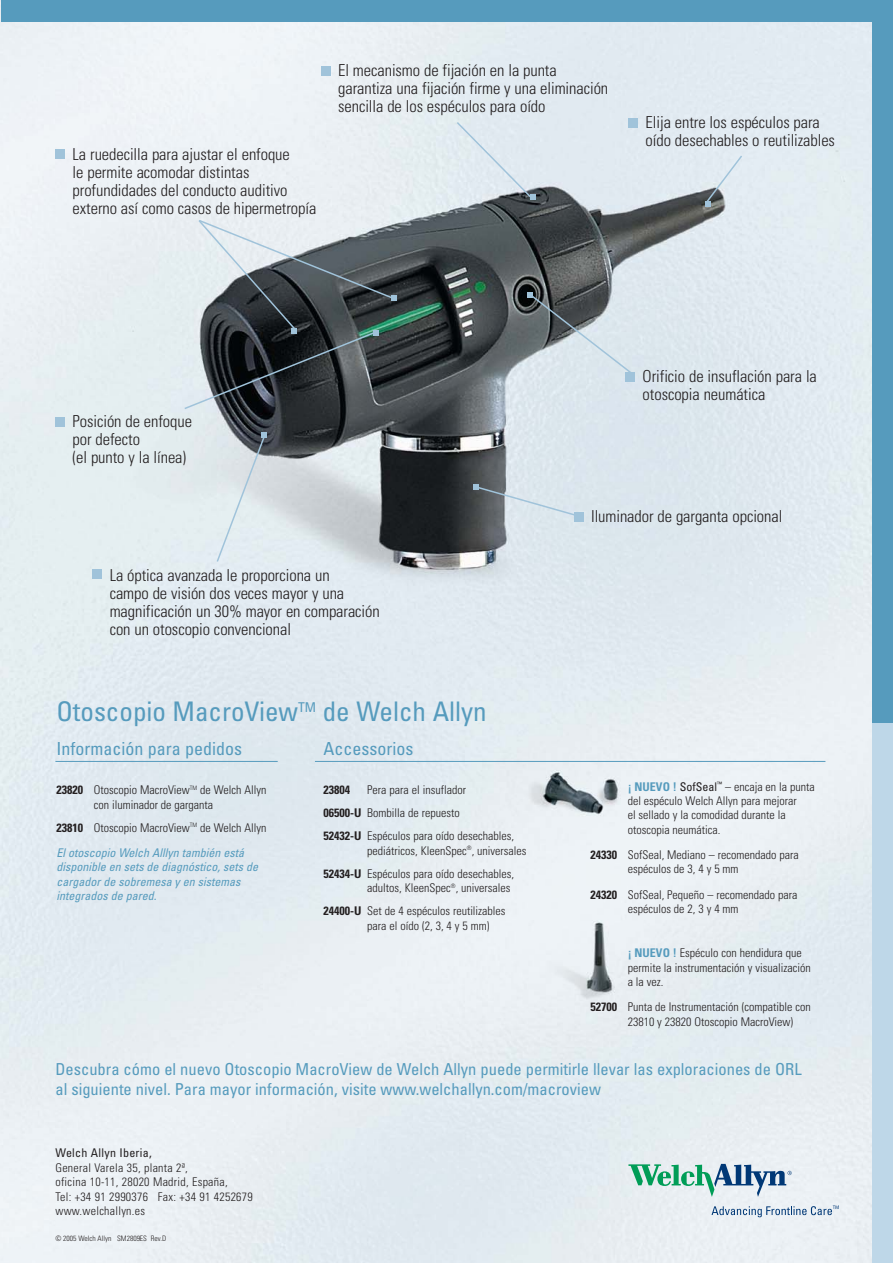
<style>
.page{position:relative;width:893px;height:1263px;background:#fff}
.page>*{position:absolute;margin:0;border:0;box-sizing:border-box;transform-origin:0 0}
.t1{font:condensed 27px "Univers";color:#569bbd}
.t2{font:condensed 18px "Univers";color:#569bbd}
.t3{font:300 condensed 16.5px/18px "Univers";letter-spacing:-.005em;color:#231f20}
.t4{font:condensed 16.5px/19.5px "Univers";color:#569bbd}
.t5{font:300 condensed 12px/14.4px "Univers";color:#231f20}
.t6{font:italic condensed 12px/14.4px "Univers";color:#569bbd}
.t7{font:300 condensed 12px/14.4px "Univers";letter-spacing:.02em;color:#231f20}
.t8{font:condensed 12px "Univers";letter-spacing:.02em;color:#231f20}
.t9{font:700 condensed 12px "Univers";color:#231f20}
.t10{font:300 condensed 7.5px "Univers";color:#231f20}
.s1{font-weight:700}
.s2{font-weight:700;font-style:normal;color:#231f20}
.s3{font-weight:300;font-style:normal;color:#231f20}
.s4{font-weight:700;color:#569bbd}
.s5{font-weight:400}
</style>
<div class="page">
<img style="left:1px;top:22px;width:871px;height:1240px">
<div style="left:872px;top:723px;width:20px;height:539px;background:#bed7e8"></div>
<div style="left:1px;top:0;width:891px;height:22px;background:#569bbd"></div>
<div style="left:872px;top:0;width:20px;height:723px;background:#569bbd"></div>
<div style="left:55px;top:150px;width:10px;height:9px;background:#a0c3da"></div>
<div style="left:55px;top:417px;width:10px;height:10px;background:#a0c3da"></div>
<div style="left:628px;top:118px;width:10px;height:9px;background:#a0c3da"></div>
<div style="left:625px;top:372px;width:10px;height:9px;background:#a0c3da"></div>
<div style="left:321px;top:66px;width:9px;height:9px;background:#a0c3da"></div>
<div style="left:574px;top:512px;width:9px;height:9px;background:#a0c3da"></div>
<svg style="left:455px;top:120px;width:81px;height:81px;background:#d8e1e8"></svg>
<svg style="left:473px;top:484px;width:106px;height:34px;background:#b3bdc4"></svg>
<svg style="left:704px;top:154px;width:39px;height:53px;background:#cbd5db"></svg>
<svg style="left:527px;top:292px;width:106px;height:83px;background:#a2abb1"></svg>
<svg style="left:628px;top:1164px;width:163px;height:33px;background:#a4c8c8"></svg>
<svg style="left:711px;top:1206px;width:127px;height:11px"></svg>
<svg style="left:183px;top:218px;width:214px;height:192px;background:#697074"></svg>
<div style="left:92px;top:569px;width:10px;height:10px;background:#a0c3da"></div>
<svg style="left:215px;top:432px;width:52px;height:131px;background:#d3dbe0"></svg>
<hr style="left:55px;top:761px;width:223px;height:1px;background:#569bbd">
<hr style="left:315px;top:761px;width:510px;height:1px;background:#569bbd">
<h3 class="t3" style="left:73px;top:147px;width:245px">La ruedecilla para ajustar el enfoque<br>le permite acomodar distintas profundidades del conducto auditivo externo así como casos de hipermetropía</h3>
<h3 class="t3" style="left:338px;top:63px;width:271px">El mecanismo de fijación en la punta garantiza una fijación firme y una eliminación sencilla de los espéculos para oído</h3>
<h3 class="t3" style="left:645px;top:115px;width:191px">Elija entre los espéculos para oído desechables o reutilizables</h3>
<h3 class="t3" style="left:73px;top:414px;width:121px">Posición de enfoque por defecto<br>(el punto y la línea)</h3>
<h3 class="t3" style="left:642px;top:369px;width:176px">Orificio de insuflación para la otoscopia neumática</h3>
<h3 class="t3" style="left:591px;top:509px;width:193px">Iluminador de garganta opcional</h3>
<h3 class="t3" style="left:110px;top:568px;width:271px">La óptica avanzada le proporciona un<br>campo de visión dos veces mayor y una magnificación un 30% mayor en comparación con un otoscopio convencional</h3>
<h1 class="t1" style="left:56px;top:702px;width:431px">Otoscopio MacroView<sup>TM</sup> de Welch Allyn</h1>
<h2 class="t2" style="left:56px;top:742px;width:187px">Información para pedidos</h2>
<p class="t5" style="left:94px;top:784px;width:174px;text-indent:-37px"><span class="s1">23820</span> Otoscopio MacroView<sup>TM</sup> de Welch Allyn con iluminador de garganta</p>
<p class="t6" style="left:56px;top:816px;width:211px;line-height:25.2px"><span class="s2">23810</span> <span class="s3">Otoscopio MacroView</span><sup>TM</sup> <span class="s3">de Welch Allyn<br></span>Elotoscopio Welch Alllyn también está</p>
<p class="t6" style="left:56px;top:861px;width:205px">disponible en sets de diagnóstico,sets de cargadorde sobremesa y en sistemas integrados de pared.</p>
<h2 class="t2" style="left:323px;top:742px;width:91px">Accessorios</h2>
<p class="t9" style="left:323px;top:786px;width:28px">23804</p>
<p class="t5" style="left:323px;top:780px;width:192px;line-height:23.1px;text-indent:44px">Pera para el insuflador<br><span class="s1">06500-U</span> Bombilla de repuesto<br><span class="s1">52432-U</span> Espéculos para oído desechables,</p>
<p class="t5" style="left:323px;top:840px;width:205px;line-height:23.1px;text-indent:44px">pediátricos, KleenSpec<sup>®</sup>, universales<br><span class="s1">52434-U</span> Espéculos para oído desechables,</p>
<p class="t5" style="left:323px;top:878px;width:189px;line-height:23.1px;text-indent:44px">adultos, KleenSpec<sup>®</sup>, universales<br><span class="s1">24400-U</span> Set de 4 espéculos reutilizables</p>
<p class="t5" style="left:367px;top:919px;width:124px">para el oído (2, 3, 4 y 5 mm)</p>
<p class="t5" style="left:627px;top:780px;width:188px"><span class="s4">¡ NUEVO !</span> <span class="s5">SofSeal</span><sup>™</sup> – encaja en la punta del espéculo Welch Allyn para mejorar<br>el sellado y la comodidad durante la otoscopia neumática.</p>
<p class="t5" style="left:627px;top:849px;width:172px;text-indent:-37px"><span class="s1">24330</span> SofSeal, Mediano – recomendado para espéculos de 3, 4 y 5 mm</p>
<p class="t5" style="left:627px;top:888px;width:171px;text-indent:-37px"><span class="s1">24320</span> SofSeal, Pequeño – recomendado para espéculos de 2, 3 y 4 mm</p>
<p class="t5" style="left:627px;top:947px;width:184px"><span class="s4">¡ NUEVO !</span> Espéculo con hendidura que permite la instrumentación y visualización a la vez.</p>
<p class="t5" style="left:627px;top:1001px;width:184px;text-indent:-37px"><span class="s1">52700</span> Punta de Instrumentación (compatible con<br>23810 y 23820 Otoscopio MacroView)</p>
<h3 class="t4" style="left:55px;top:1061px;width:747px">Descubra cómo el nuevo Otoscopio MacroView de Welch Allyn puede permitirle llevar las exploraciones de ORL al siguiente nivel. Para mayor información, visite www.welchallyn.com/macroview</h3>
<p class="t8" style="left:55px;top:1149px;width:98px">Welch Allyn Iberia,</p>
<p class="t7" style="left:55px;top:1162px;width:199px">General Varela 35, planta 2ª,<br>oficina 10-11, 28020 Madrid, España,<br>Tel: +34 91 2990376 Fax: +34 91 4252679 www.welchallyn.es</p>
<p class="t10" style="left:55px;top:1235px;width:112px">© 2005 Welch Allyn SM2809ES Rev.D</p>
</div>
